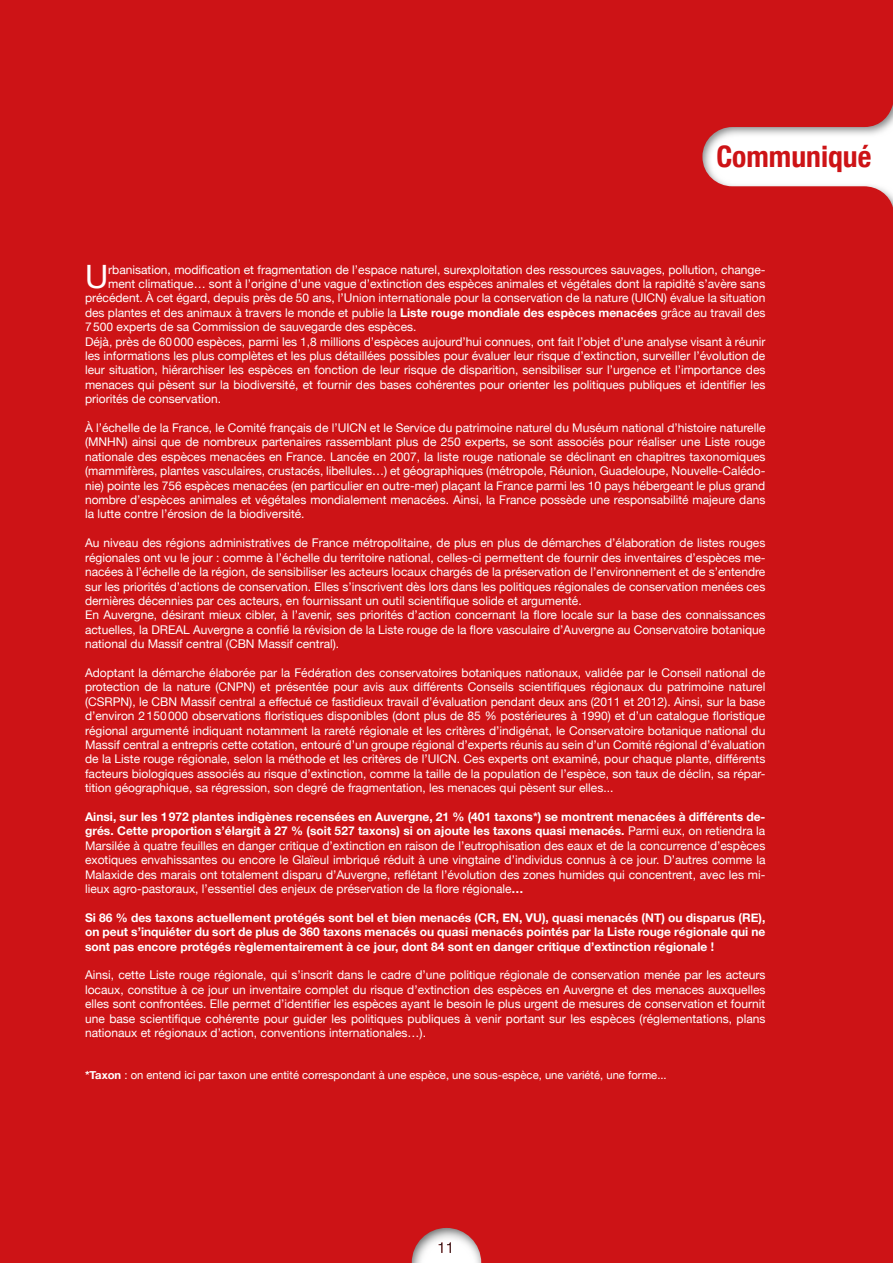
<style>
.page{position:relative;width:893px;height:1263px;background:#cd1316}
.page>*{position:absolute;margin:0;border:0;box-sizing:border-box;transform-origin:0 0}
.t1{font:32.1px "Helvetica Neue";color:#fff}
.t2{font:700 condensed 29.55px "Helvetica Neue";color:#cd1316}
.t3{font:12px/14.4px "Helvetica Neue";color:#fff;text-align:justify}
.t4{font:700 12px/14.4px "Helvetica Neue";color:#fff;text-align:justify}
.t5{font:11.25px "Helvetica Neue";color:#fff}
.s1{font-weight:700}
</style>
<div class="page">
<img style="left:412px;top:1228px;width:69px;height:35px">
<svg style="left:439px;top:1242px;width:12px;height:11px"></svg>
<img style="left:702px;top:104px;width:191px;height:104px">
<h2 class="t2" style="left:716px;top:138px;width:157px">Communiqué</h2>
<h1 class="t1" style="left:85px;top:257px;width:25px">U</h1>
<p class="t3" style="left:108px;top:262px;width:659px">rbanisation, modification et fragmentation de l’espace naturel, surexploitation des ressources sauvages, pollution, change-</p>
<p class="t3" style="left:108px;top:276px;width:658px">ment climatique… sont à l’origine d’une vague d’extinction des espèces animales et végétales dont la rapidité s’avère sans</p>
<p class="t3" style="left:85px;top:291px;width:682px">précédent. À cet égard, depuis près de 50 ans, l’Union internationale pour la conservation de la nature (UICN) évalue la situation</p>
<p class="t3" style="left:85px;top:305px;width:682px">des plantes et des animaux à travers le monde et publie la <span class="s1">Liste rouge mondiale des espèces menacées</span> grâce au travail des</p>
<p class="t3" style="left:85px;top:320px;width:333px">7 500 experts de sa Commission de sauvegarde des espèces.</p>
<p class="t3" style="left:85px;top:334px;width:682px">Déjà, près de 60 000 espèces, parmi les 1,8 millions d’espèces aujourd’hui connues, ont fait l’objet d’une analyse visant à réunir</p>
<p class="t3" style="left:85px;top:348px;width:682px">les informations les plus complètes et les plus détaillées possibles pour évaluer leur risque d’extinction, surveiller l’évolution de</p>
<p class="t3" style="left:85px;top:363px;width:682px">leur situation, hiérarchiser les espèces en fonction de leur risque de disparition, sensibiliser sur l’urgence et l’importance des</p>
<p class="t3" style="left:85px;top:377px;width:682px">menaces qui pèsent sur la biodiversité, et fournir des bases cohérentes pour orienter les politiques publiques et identifier les</p>
<p class="t3" style="left:85px;top:392px;width:138px">priorités de conservation.</p>
<p class="t3" style="left:85px;top:420px;width:682px">À l’échelle de la France, le Comité français de l’UICN et le Service du patrimoine naturel du Muséum national d’histoire naturelle (MNHN) ainsi que de nombreux partenaires rassemblant plus de 250 experts, se sont associés pour réaliser une Liste rouge nationale des espèces menacées en France. Lancée en 2007, la liste rouge nationale se déclinant en chapitres taxonomiques (mammifères, plantes vasculaires, crustacés, libellules…) et géographiques (métropole, Réunion, Guadeloupe, Nouvelle-Calédo&shy;nie) pointe les 756 espèces menacées (en particulier en outre-mer) plaçant la France parmi les 10 pays hébergeant le plus grand nombre d’espèces animales et végétales mondialement menacées. Ainsi, la France possède une responsabilité majeure dans la lutte contre l’érosion de la biodiversité.</p>
<p class="t3" style="left:85px;top:536px;width:682px;text-align:left">Au niveau des régions administratives de France métropolitaine, de plus en plus de démarches d’élaboration de listes rouges régionales ont vu le jour : comme à l’échelle du territoire national, celles-ci permettent de fournir des inventaires d’espèces me&shy;nacées à l’échelle de la région, de sensibiliser les acteurs locaux chargés de la préservation de l’environnement et de s’entendre sur les priorités d’actions de conservation. Elles s’inscrivent dès lors dans les politiques régionales de conservation menées ces dernières décennies par ces acteurs, en fournissant un outil scientifique solide et argumenté.<br>En Auvergne, désirant mieux cibler, à l’avenir, ses priorités d’action concernant la flore locale sur la base des connaissances actuelles, la DREAL Auvergne a confié la révision de la Liste rouge de la flore vasculaire d’Auvergne au Conservatoire botanique national du Massif central (CBN Massif central).</p>
<p class="t3" style="left:85px;top:665px;width:682px">Adoptant la démarche élaborée par la Fédération des conservatoires botaniques nationaux, validée par le Conseil national de protection de la nature (CNPN) et présentée pour avis aux différents Conseils scientifiques régionaux du patrimoine naturel (CSRPN), le CBN Massif central a effectué ce fastidieux travail d’évaluation pendant deux ans (2011 et 2012). Ainsi, sur la base d’environ 2 150 000 observations floristiques disponibles (dont plus de 85 % postérieures à 1990) et d’un catalogue floristique régional argumenté indiquant notamment la rareté régionale et les critères d’indigénat, le Conservatoire botanique national du Massif central a entrepris cette cotation, entouré d’un groupe régional d’experts réunis au sein d’un Comité régional d’évaluation de la Liste rouge régionale, selon la méthode et les critères de l’UICN. Ces experts ont examiné, pour chaque plante, différents facteurs biologiques associés au risque d’extinction, comme la taille de la population de l’espèce, son taux de déclin, sa répar&shy;tition géographique, sa régression, son degré de fragmentation, les menaces qui pèsent sur elles...</p>
<p class="t3" style="left:85px;top:809px;width:682px"><span class="s1">Ainsi, sur les 1 972 plantes indigènes recensées en Auvergne, 21 % (401 taxons*) se montrent menacées à différents de&shy;grés. Cette proportion s’élargit à 27 % (soit 527 taxons) si on ajoute les taxons quasi menacés.</span> Parmi eux, on retiendra la Marsilée à quatre feuilles en danger critique d’extinction en raison de l’eutrophisation des eaux et de la concurrence d’espèces exotiques envahissantes ou encore le Glaïeul imbriqué réduit à une vingtaine d’individus connus à ce jour. D’autres comme la Malaxide des marais ont totalement disparu d’Auvergne, reflétant l’évolution des zones humides qui concentrent, avec les mi&shy;lieux agro-pastoraux, l’essentiel des enjeux de préservation de la flore régionale<span class="s1">…</span></p>
<p class="t4" style="left:85px;top:910px;width:682px">Si 86 % des taxons actuellement protégés sont bel et bien menacés (CR, EN, VU), quasi menacés (NT) ou disparus (RE), on peut s’inquiéter du sort de plus de 360 taxons menacés ou quasi menacés pointés par la Liste rouge régionale qui ne sont pas encore protégés règlementairement à ce jour, dont 84 sont en danger critique d’extinction régionale !</p>
<p class="t3" style="left:85px;top:968px;width:682px">Ainsi, cette Liste rouge régionale, qui s’inscrit dans le cadre d’une politique régionale de conservation menée par les acteurs locaux, constitue à ce jour un inventaire complet du risque d’extinction des espèces en Auvergne et des menaces auxquelles elles sont confrontées. Elle permet d’identifier les espèces ayant le besoin le plus urgent de mesures de conservation et fournit une base scientifique cohérente pour guider les politiques publiques à venir portant sur les espèces (réglementations, plans nationaux et régionaux d’action, conventions internationales…).</p>
<p class="t5" style="left:85px;top:1068px;width:583px"><span class="s1">*Taxon</span> : on entend ici par taxon une entité correspondant à une espèce, une sous-espèce, une variété, une forme...</p>
</div>
